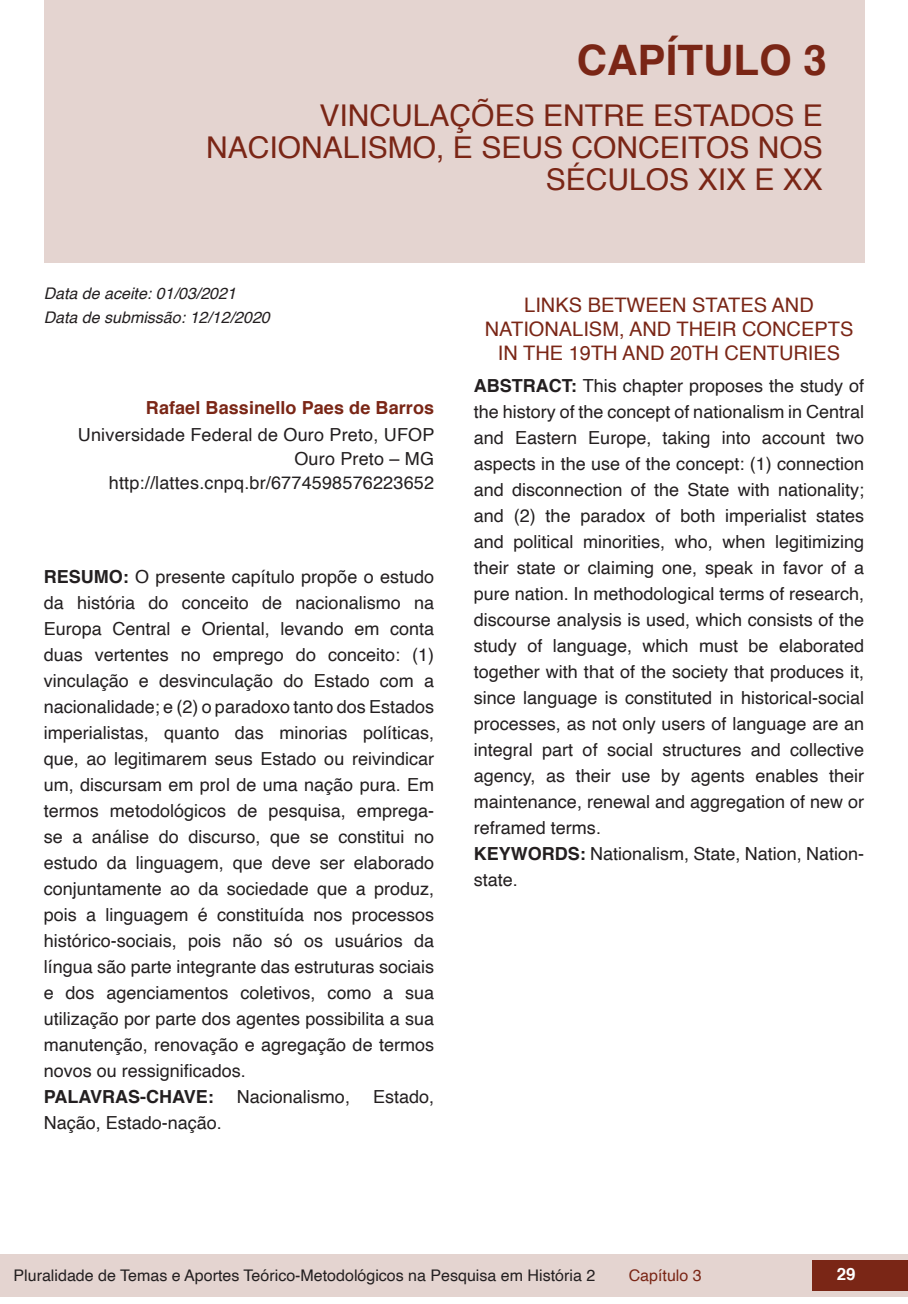
<style>
.page{position:relative;width:908px;height:1304px;background:#fff}
.page>*{position:absolute;margin:0;border:0;box-sizing:border-box;transform-origin:0 0}
.capítulos{font:700 42px "Helvetica";color:#7a2616}
.nome_artigos{font:30px/32px "Helvetica";color:#7a2616;text-align:right}
.título_Inglês{font:20px/24px "Helvetica";color:#7a2616;text-align:center}
.Resumos_e_PC_TXT{font:18px/26px "Helvetica";color:#231f20;text-align:justify}
.info_autores{font:18px "Helvetica";letter-spacing:.01em;color:#231f20}
.nome_autores{font:700 18px "Helvetica";letter-spacing:.005em;color:#7a2616}
.Resumos_e_PC_TXT-2{font:700 18px "Helvetica";color:#231f20}
.t1{font:700 16.8px "Helvetica";color:#fff}
.t2{font:16px "Helvetica";color:#231f20}
.data{font:italic 16px "Helvetica";color:#231f20}
.t3{font:16px "Helvetica";color:#7a2616}
.s1{font-weight:700}
</style>
<div class="page">
<div style="left:0;top:1254px;width:906px;height:43px;background:#e4d4d0"></div>
<div style="left:812px;top:1261px;width:95px;height:30px;background:#7a2616"></div>
<div style="left:44px;top:0;width:819px;height:263px;background:#e4d4d0"></div>
<p class="capítulos" style="left:576px;top:26px;width:251px">CAPÍTULO 3</p>
<p class="nome_artigos" style="left:206px;top:101px;width:618px">VINCULAÇÕES ENTRE ESTADOS E<br>NACIONALISMO, E SEUS CONCEITOS NOS<br>SÉCULOS XIX E XX</p>
<p class="data" style="left:44px;top:280px;width:194px">Data de aceite: 01/03/2021</p>
<p class="data" style="left:44px;top:304px;width:227px">Data de submissão: 12/12/2020</p>
<p class="nome_autores" style="left:146px;top:393px;width:289px">Rafael Bassinello Paes de Barros</p>
<p class="info_autores" style="left:78px;top:421px;width:358px">Universidade Federal de Ouro Preto, UFOP</p>
<p class="info_autores" style="left:294px;top:445px;width:141px">Ouro Preto – MG</p>
<p class="info_autores" style="left:109px;top:469px;width:326px">http://lattes.cnpq.br/6774598576223652</p>
<p class="Resumos_e_PC_TXT" style="left:44px;top:564px;width:392px"><span class="s1">RESUMO:</span> O presente capítulo propõe o estudo da história do conceito de nacionalismo na Europa Central e Oriental, levando em conta duas vertentes no emprego do conceito: (1) vinculação e desvinculação do Estado com a nacionalidade; e (2) o paradoxo tanto dos Estados imperialistas, quanto das minorias políticas, que, ao legitimarem seus Estado ou reivindicar um, discursam em prol de uma nação pura. Em termos metodológicos de pesquisa, emprega&shy;se a análise do discurso, que se constitui no estudo da linguagem, que deve ser elaborado conjuntamente ao da sociedade que a produz, pois a linguagem é constituída nos processos histórico-sociais, pois não só os usuários da língua são parte integrante das estruturas sociais e dos agenciamentos coletivos, como a sua utilização por parte dos agentes possibilita a sua manutenção, renovação e agregação de termos novos ou ressignificados.</p>
<p class="Resumos_e_PC_TXT-2" style="left:44px;top:1082px;width:172px">PALAVRAS-CHAVE:</p>
<p class="Resumos_e_PC_TXT" style="left:237px;top:1084px;width:115px">Nacionalismo,</p>
<p class="Resumos_e_PC_TXT" style="left:373px;top:1084px;width:63px">Estado,</p>
<p class="Resumos_e_PC_TXT" style="left:44px;top:1110px;width:180px">Nação, Estado-nação.</p>
<p class="título_Inglês" style="left:484px;top:294px;width:370px">LINKS BETWEEN STATES AND<br>NATIONALISM, AND THEIR CONCEPTS<br>IN THE 19TH AND 20TH CENTURIES</p>
<p class="Resumos_e_PC_TXT" style="left:473px;top:373px;width:392px"><span class="s1">ABSTRACT:</span> This chapter proposes the study of the history of the concept of nationalism in Central and Eastern Europe, taking into account two aspects in the use of the concept: (1) connection and disconnection of the State with nationality; and (2) the paradox of both imperialist states and political minorities, who, when legitimizing their state or claiming one, speak in favor of a pure nation. In methodological terms of research, discourse analysis is used, which consists of the study of language, which must be elaborated together with that of the society that produces it, since language is constituted in historical-social processes, as not only users of language are an integral part of social structures and collective agency, as their use by agents enables their maintenance, renewal and aggregation of new or reframed terms.</p>
<p class="Resumos_e_PC_TXT" style="left:473px;top:841px;width:392px"><span class="s1">KEYWORDS:</span> Nationalism, State, Nation, Nation&shy;state.</p>
<p class="t2" style="left:14px;top:1263px;width:583px">Pluralidade de Temas e Aportes Teórico-Metodológicos na Pesquisa em História 2</p>
<p class="t3" style="left:628px;top:1263px;width:74px">Capítulo 3</p>
<p class="t1" style="left:836px;top:1261px;width:20px">29</p>
</div>
